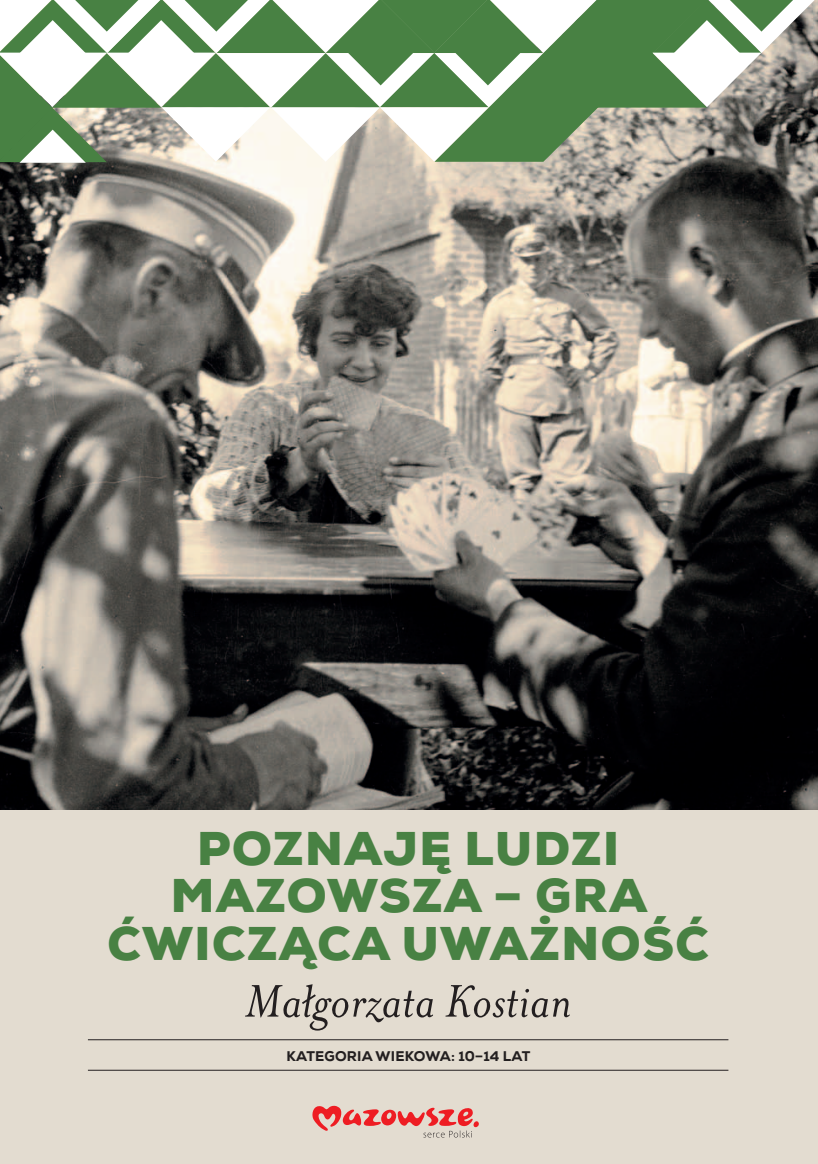
<style>
.page{position:relative;width:818px;height:1164px;background:#fff}
.page>*{position:absolute;margin:0;border:0;box-sizing:border-box;transform-origin:0 0}
.t1{font:italic 52.5px "Mrs Eaves OTCE";letter-spacing:.01em;color:#231f20}
.t2{font:900 47.25px "Nexa";letter-spacing:.035em;color:#488143}
.t3{font:800 14px "Nexa";letter-spacing:.015em;color:#231f20}
</style>
<div class="page">
<div style="left:0;top:0;width:817px;height:1164px;background:#e3dcd0"></div>
<img style="left:0;top:163px;width:817px;height:647px">
<hr style="left:88px;top:1070px;width:640px;height:1px;background:#231f20">
<hr style="left:88px;top:1039px;width:640px;height:1px;background:#231f20">
<svg style="left:312px;top:1105px;width:166px;height:32px"></svg>
<svg style="left:0;top:0;width:818px;height:163px;background:#98b092"></svg>
<p class="t2" style="left:197px;top:818px;width:145px">POZNAJ</p>
<p class="t2" style="left:419px;top:818px;width:80px">Ę LUD</p>
<p class="t2" style="left:571px;top:818px;width:43px">ZI</p>
<p class="t2" style="left:171px;top:865px;width:439px">MAZOWSZA – GRA</p>
<p class="t2" style="left:107px;top:913px;width:602px">ĆWICZĄCA UWAŻNOŚĆ</p>
<p class="t1" style="left:245px;top:972px;width:328px">Małgorzata Kostian</p>
<p class="t3" style="left:286px;top:1047px;width:245px">KATEGORIA WIEKOWA: 10–14 LAT</p>
</div>
